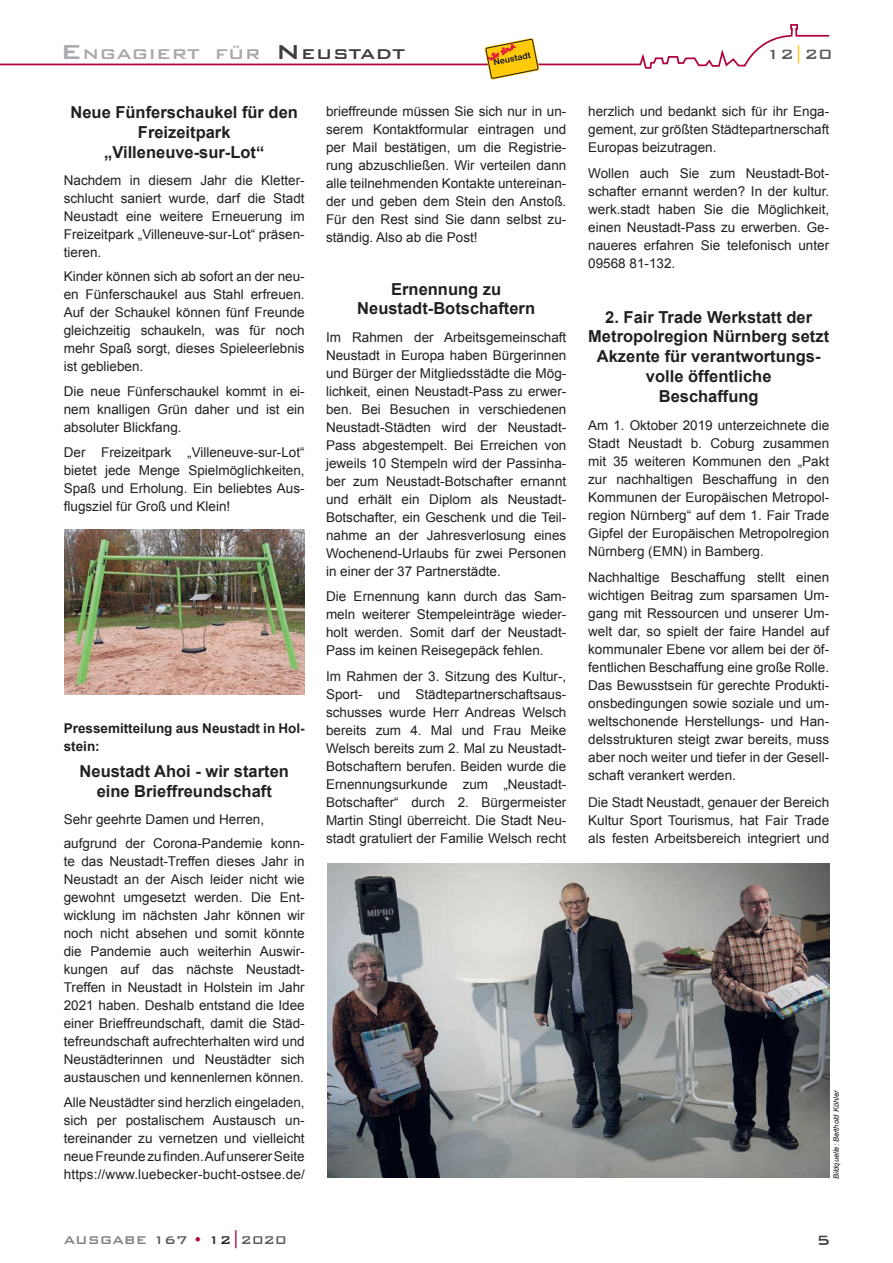
<style>
.page{position:relative;width:893px;height:1263px;background:#fff}
.page>*{position:absolute;margin:0;border:0;box-sizing:border-box;transform-origin:0 0}
.t1{font:500 18.9px "Bank Gothic BT";color:#a8a9ad;scale:1.06 1}
.t2{font:500 18px "Bank Gothic BT";color:#57585a}
.t3{font:500 18px "Bank Gothic BT";color:#3e3e3f}
.t4{font:700 16.5px/19.8px "Arial";color:#231f20;text-align:center}
.t5{font:500 15px "Bank Gothic BT";color:#808285}
.t6{font:13.5px/18px "Arial";color:#231f20;text-align:justify}
.t7{font:700 13.5px/18px "Arial";color:#231f20}
.t8{font:italic 7.5px "Arial";color:#231f20}
.s1{font-size:27px}
.s2{font-size:27px;color:#3e3e3f}
.s3{color:#3e3e3f}
.s4{color:#fec210}
.s5{color:#57585a}
.s6{color:#b00540}
.s7{color:#231f20}
.s8{font-size:18px;color:#b00540}
</style>
<div class="page">
<svg style="left:0;top:24px;width:830px;height:45px"></svg>
<svg style="left:485px;top:38px;width:54px;height:42px"></svg>
<img style="left:327px;top:863px;width:502px;height:315px">
<img style="left:64px;top:529px;width:241px;height:165px">
<h1 class="t1" style="left:61px;top:44px;width:326px"><span class="s1">E</span>NGAGIERT FÜR <span class="s2">N</span><span class="s3">EUSTADT</span></h1>
<h2 class="t2" style="left:766px;top:44px;width:68px">12<span class="s4">|</span>20</h2>
<p class="t4" style="left:71px;top:103px;width:229px">Neue Fünferschaukel für den<br>Freizeitpark „Villeneuve-sur-Lot“</p>
<p class="t6" style="left:64px;top:171px;width:242px">Nachdem in diesem Jahr die Kletter&shy;schlucht saniert wurde, darf die Stadt Neustadt eine weitere Erneuerung im Freizeitpark „Villeneuve-sur-Lot“ präsen&shy;tieren.</p>
<p class="t6" style="left:64px;top:268px;width:242px">Kinder können sich ab sofort an der neu&shy;en Fünferschaukel aus Stahl erfreuen.<br>Auf der Schaukel können fünf Freunde gleichzeitig schaukeln, was für noch mehr Spaß sorgt, dieses Spieleerlebnis ist geblieben.</p>
<p class="t6" style="left:64px;top:382px;width:242px">Die neue Fünferschaukel kommt in ei&shy;nem knalligen Grün daher und ist ein absoluter Blickfang.</p>
<p class="t6" style="left:64px;top:443px;width:242px">Der Freizeitpark „Villeneuve-sur-Lot“ bietet jede Menge Spielmöglichkeiten, Spaß und Erholung. Ein beliebtes Aus&shy;flugsziel für Groß und Klein!</p>
<p class="t7" style="left:64px;top:719px;width:242px">Pressemitteilung aus Neustadt in Hol&shy;stein:</p>
<p class="t4" style="left:80px;top:762px;width:211px">Neustadt Ahoi - wir starten eine Brieffreundschaft</p>
<p class="t6" style="left:64px;top:807px;width:242px;line-height:24.6px">Sehr geehrte Damen und Herren, aufgrund der Corona-Pandemie konn-</p>
<p class="t6" style="left:64px;top:853px;width:242px">te das Neustadt-Treffen dieses Jahr in Neustadt an der Aisch leider nicht wie gewohnt umgesetzt werden. Die Ent&shy;wicklung im nächsten Jahr können wir noch nicht absehen und somit könnte die Pandemie auch weiterhin Auswir&shy;kungen auf das nächste Neustadt-Treffen in Neustadt in Holstein im Jahr 2021 haben. Deshalb entstand die Idee einer Brieffreundschaft, damit die Städ&shy;tefreundschaft aufrechterhalten wird und Neustädterinnen und Neustädter sich austauschen und kennenlernen können.</p>
<p class="t6" style="left:64px;top:1093px;width:243px">Alle Neustädter sind herzlich eingeladen, sich per postalischem Austausch un&shy;tereinander zu vernetzen und vielleicht neue Freunde zu finden. Auf unserer Seite https://www.luebecker-bucht-ostsee.de/</p>
<p class="t6" style="left:326px;top:102px;width:242px">brieffreunde müssen Sie sich nur in un&shy;serem Kontaktformular eintragen und per Mail bestätigen, um die Registrie&shy;rung abzuschließen. Wir verteilen dann alle teilnehmenden Kontakte untereinan&shy;der und geben dem Stein den Anstoß.<br>Für den Rest sind Sie dann selbst zu&shy;ständig. Also ab die Post!</p>
<p class="t4" style="left:357px;top:279px;width:179px">Ernennung zu<br>Neustadt-Botschaftern</p>
<p class="t6" style="left:326px;top:328px;width:242px">Im Rahmen der Arbeitsgemeinschaft Neustadt in Europa haben Bürgerinnen und Bürger der Mitgliedsstädte die Mög&shy;lichkeit, einen Neustadt-Pass zu erwer&shy;ben. Bei Besuchen in verschiedenen Neustadt-Städten wird der Neustadt-Pass abgestempelt. Bei Erreichen von jeweils 10 Stempeln wird der Passinha&shy;ber zum Neustadt-Botschafter ernannt und erhält ein Diplom als Neustadt-Botschafter, ein Geschenk und die Teil&shy;nahme an der Jahresverlosung eines Wochenend-Urlaubs für zwei Personen in einer der 37 Partnerstädte.</p>
<p class="t6" style="left:326px;top:588px;width:242px">Die Ernennung kann durch das Sam&shy;meln weiterer Stempeleinträge wieder&shy;holt werden. Somit darf der Neustadt-Pass im keinen Reisegepäck fehlen.</p>
<p class="t6" style="left:326px;top:667px;width:242px">Im Rahmen der 3. Sitzung des Kultur-, Sport- und Städtepartnerschaftsaus&shy;schusses wurde Herr Andreas Welsch bereits zum 4. Mal und Frau Meike Welsch bereits zum 2. Mal zu Neustadt-Botschaftern berufen. Beiden wurde die Ernennungsurkunde zum „Neustadt-Botschafter“ durch 2. Bürgermeister Martin Stingl überreicht. Die Stadt Neu&shy;stadt gratuliert der Familie Welsch recht</p>
<p class="t6" style="left:588px;top:102px;width:242px">herzlich und bedankt sich für ihr Enga&shy;gement, zur größten Städtepartnerschaft Europas beizutragen.</p>
<p class="t6" style="left:588px;top:165px;width:242px">Wollen auch Sie zum Neustadt-Bot&shy;schafter ernannt werden? In der kultur. werk.stadt haben Sie die Möglichkeit, einen Neustadt-Pass zu erwerben. Ge&shy;naueres erfahren Sie telefonisch unter 09568 81-132.</p>
<p class="t4" style="left:588px;top:307px;width:242px">2. Fair Trade Werkstatt der<br>Metropolregion Nürnberg setzt<br>Akzente für verantwortungs&shy;volle öffentliche<br>Beschaffung</p>
<p class="t6" style="left:588px;top:417px;width:242px">Am 1. Oktober 2019 unterzeichnete die Stadt Neustadt b. Coburg zusammen mit 35 weiteren Kommunen den „Pakt zur nachhaltigen Beschaffung in den Kommunen der Europäischen Metropol&shy;region Nürnberg“ auf dem 1. Fair Trade Gipfel der Europäischen Metropolregion Nürnberg (EMN) in Bamberg.</p>
<p class="t6" style="left:588px;top:569px;width:242px">Nachhaltige Beschaffung stellt einen wichtigen Beitrag zum sparsamen Um&shy;gang mit Ressourcen und unserer Um&shy;welt dar, so spielt der faire Handel auf kommunaler Ebene vor allem bei der öf&shy;fentlichen Beschaffung eine große Rolle.<br>Das Bewusstsein für gerechte Produkti&shy;onsbedingungen sowie soziale und um&shy;weltschonende Herstellungs- und Han&shy;delsstrukturen steigt zwar bereits, muss aber noch weiter und tiefer in der Gesell&shy;schaft verankert werden.</p>
<p class="t6" style="left:588px;top:793px;width:242px">Die Stadt Neustadt, genauer der Bereich Kultur Sport Tourismus, hat Fair Trade als festen Arbeitsbereich integriert und</p>
<p class="t8" style="left:831px;top:1179px;width:91px;rotate:-90deg">Bildquelle: Berthold Köhler</p>
<p class="t5" style="left:64px;top:1231px;width:225px">AUSGABE <span class="s5">167</span> <span class="s6">•</span> <span class="s7">12</span><span class="s8">|</span><span class="s5">2020</span></p>
<h2 class="t3" style="left:816px;top:1230px;width:15px">5</h2>
</div>
